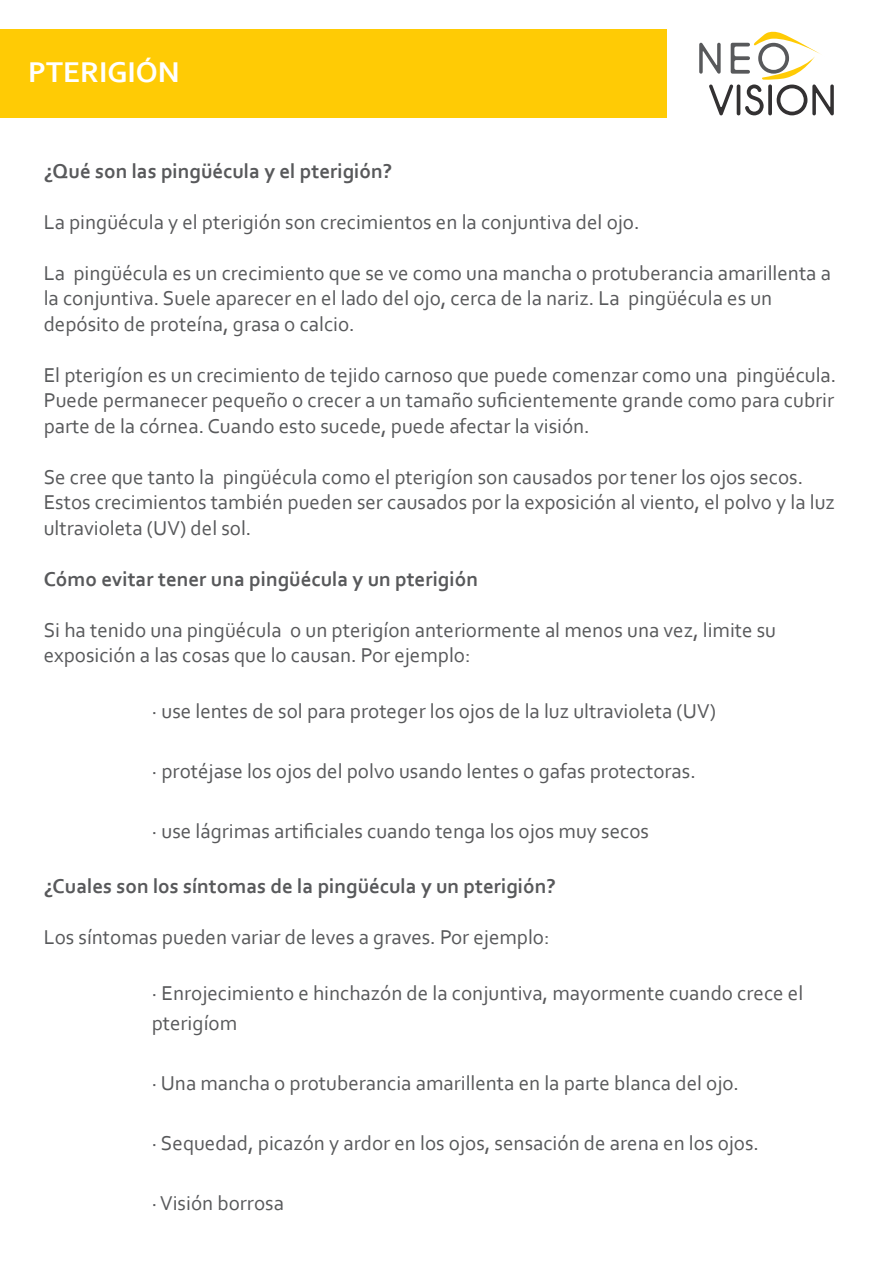
<style>
.page{position:relative;width:893px;height:1263px;background:#fff}
.page>*{position:absolute;margin:0;border:0;box-sizing:border-box;transform-origin:0 0}
.t1{font:700 30px "Corbel";color:#fff}
.t2{font:21px/25.5px "Corbel";color:#58595b}
.t3{font:700 21px "Corbel";color:#58595b}
</style>
<div class="page">
<div style="left:0;top:29px;width:667px;height:89px;background:#ffcb05"></div>
<svg style="left:699px;top:31px;width:135px;height:84px"></svg>
<hr style="left:892px;top:29px;width:1px;height:89px;background:#ffcb05">
<h1 class="t1" style="left:28px;top:54px;width:153px">PTERIGIÓN</h1>
<p class="t3" style="left:44px;top:158px;width:350px">¿Qué son las pingüécula y el pterigión?</p>
<p class="t2" style="left:44px;top:209px;width:597px">La pingüécula y el pterigión son crecimientos en la conjuntiva del ojo.</p>
<p class="t2" style="left:44px;top:260px;width:789px">La pingüécula es un crecimiento que se ve como una mancha o protuberancia amarillenta a la conjuntiva. Suele aparecer en el lado del ojo, cerca de la nariz. La pingüécula es un depósito de proteína, grasa o calcio.</p>
<p class="t2" style="left:44px;top:362px;width:794px;text-align:justify">El pterigíon es un crecimiento de tejido carnoso que puede comenzar como una pingüécula.<br>Puede permanecer pequeño o crecer a un tamaño suficientemente grande como para cubrir parte de la córnea. Cuando esto sucede, puede afectar la visión.</p>
<p class="t2" style="left:44px;top:464px;width:793px">Se cree que tanto la pingüécula como el pterigíon son causados por tener los ojos secos.<br>Estos crecimientos también pueden ser causados por la exposición al viento, el polvo y la luz ultravioleta (UV) del sol.</p>
<p class="t3" style="left:44px;top:566px;width:436px">Cómo evitar tener una pingüécula y un pterigión</p>
<p class="t2" style="left:44px;top:617px;width:734px">Si ha tenido una pingüécula o un pterigíon anteriormente al menos una vez, limite su exposición a las cosas que lo causan. Por ejemplo:</p>
<p class="t2" style="left:152px;top:698px;width:566px">· use lentes de sol para proteger los ojos de la luz ultravioleta (UV)</p>
<p class="t2" style="left:152px;top:758px;width:546px">· protéjase los ojos del polvo usando lentes o gafas protectoras.</p>
<p class="t2" style="left:152px;top:818px;width:499px">· use lágrimas artificiales cuando tenga los ojos muy secos</p>
<p class="t3" style="left:44px;top:873px;width:514px">¿Cuales son los síntomas de la pingüécula y un pterigión?</p>
<p class="t2" style="left:44px;top:924px;width:507px">Los síntomas pueden variar de leves a graves. Por ejemplo:</p>
<p class="t2" style="left:152px;top:977px;width:653px;line-height:30px">· Enrojecimiento e hinchazón de la conjuntiva, mayormente cuando crece el pterigíom</p>
<p class="t2" style="left:152px;top:1070px;width:589px">· Una mancha o protuberancia amarillenta en la parte blanca del ojo.</p>
<p class="t2" style="left:152px;top:1130px;width:609px">· Sequedad, picazón y ardor en los ojos, sensación de arena en los ojos.</p>
<p class="t2" style="left:152px;top:1190px;width:134px">· Visión borrosa</p>
</div>
